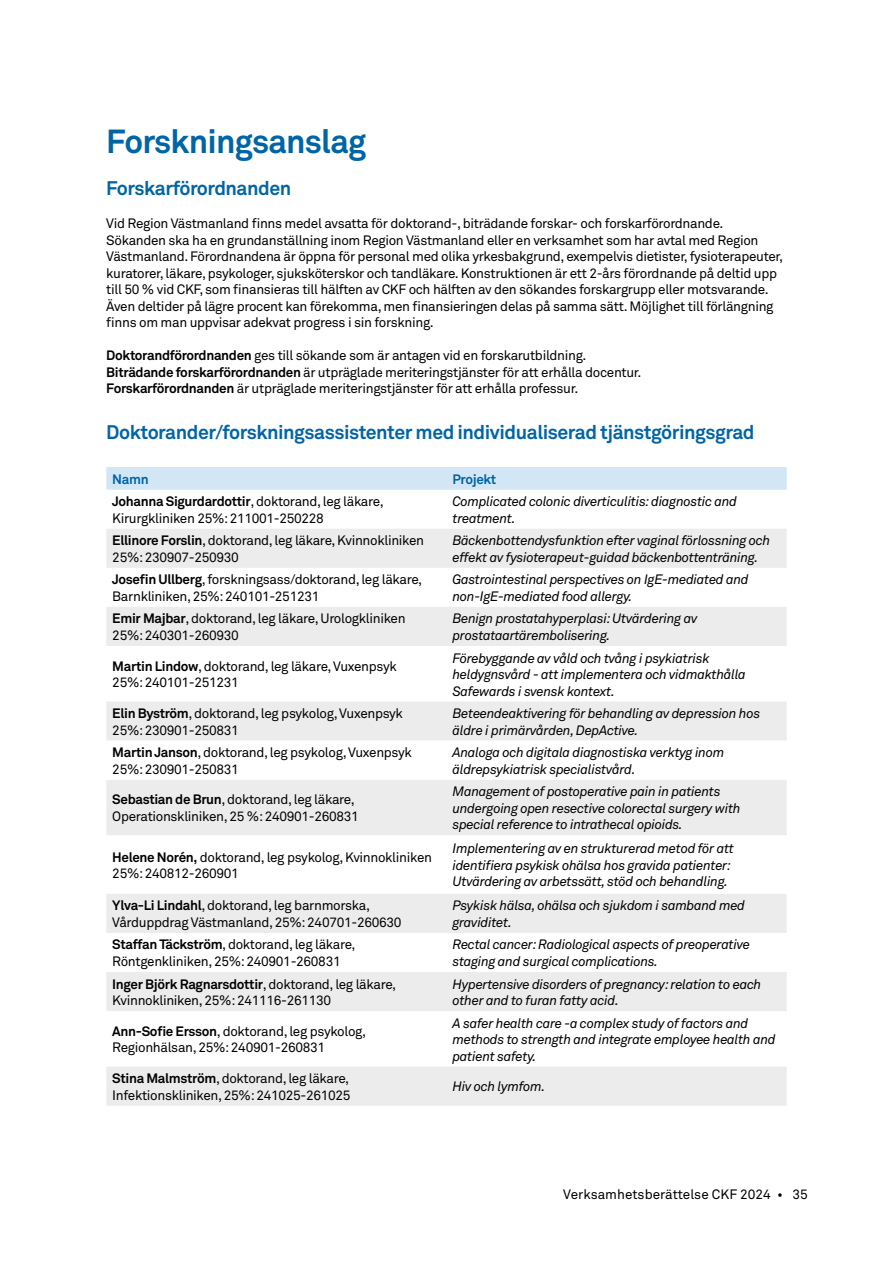
<style>
.page{position:relative;width:893px;height:1263px;background:#fff}
.page>*{position:absolute;margin:0;border:0;box-sizing:border-box;transform-origin:0 0}
.t1{font:700 33px "Akkurat Std";letter-spacing:-.025em;color:#0065a5}
.t2{font:700 19.5px "Akkurat Std";letter-spacing:-.025em;color:#0065a5}
.t3{font:13.5px/16.5px "Akkurat Std";letter-spacing:-.025em;color:#020203}
.t4{font:italic 13.5px/16.5px "Akkurat Std";letter-spacing:-.025em;color:#020203}
.t5{font:13.5px "Akkurat Std";color:#000}
.t6{font:700 13.5px "Akkurat Std";letter-spacing:-.025em;color:#0065a5}
.s1{font-weight:700}
</style>
<div class="page">
<div style="left:106px;top:467px;width:681px;height:23px;background:#d2e6f5"></div>
<svg style="left:106px;top:529px;width:681px;height:306px;fill:#edeced"></svg>
<svg style="left:106px;top:741px;width:681px;height:39px"></svg>
<svg style="left:106px;top:894px;width:681px;height:212px;fill:#edeced"></svg>
<h1 class="t1" style="left:106px;top:121px;width:262px">Forskningsanslag</h1>
<h2 class="t2" style="left:106px;top:177px;width:186px">Forskarförordnanden</h2>
<p class="t3" style="left:106px;top:216px;width:678px">Vid Region Västmanland finns medel avsatta för doktorand-, biträdande forskar- och forskarförordnande.<br>Sökanden ska ha en grundanställning inom Region Västmanland eller en verksamhet som har avtal med Region Västmanland. Förordnandena är öppna för personal med olika yrkesbakgrund, exempelvis dietister, fysioterapeuter, kuratorer, läkare, psykologer, sjuksköterskor och tandläkare. Konstruktionen är ett 2-års förordnande på deltid upp till 50 % vid CKF, som finansieras till hälften av CKF och hälften av den sökandes forskargrupp eller motsvarande.<br>Även deltider på lägre procent kan förekomma, men finansieringen delas på samma sätt. Möjlighet till förlängning finns om man uppvisar adekvat progress i sin forskning.</p>
<p class="t3" style="left:106px;top:348px;width:537px"><span class="s1">Doktorandförordnanden</span> ges till sökande som är antagen vid en forskarutbildning.<br><span class="s1">Biträdande forskarförordnanden</span> är utpräglade meriteringstjänster för att erhålla docentur.<br><span class="s1">Forskarförordnanden</span> är utpräglade meriteringstjänster för att erhålla professur.</p>
<h2 class="t2" style="left:106px;top:420px;width:650px">Doktorander/forskningsassistenter med individualiserad tjänstgöringsgrad</h2>
<p class="t6" style="left:112px;top:471px;width:38px">Namn</p>
<p class="t6" style="left:452px;top:471px;width:45px">Projekt</p>
<p class="t3" style="left:112px;top:493px;width:273px"><span class="s1">Johanna Sigurdardottir</span>, doktorand, leg läkare,<br>Kirurgkliniken 25%: 211001-250228</p>
<p class="t4" style="left:452px;top:493px;width:286px">Complicated colonic diverticulitis: diagnostic and treatment.</p>
<p class="t3" style="left:112px;top:532px;width:313px"><span class="s1">Ellinore Forslin</span>, doktorand, leg läkare, Kvinnokliniken<br>25%: 230907-250930</p>
<p class="t4" style="left:452px;top:532px;width:319px">Bäckenbottendysfunktion efter vaginal förlossning och effekt av fysioterapeut-guidad bäckenbottenträning.</p>
<p class="t3" style="left:112px;top:571px;width:311px"><span class="s1">Josefin Ullberg</span>, forskningsass/doktorand, leg läkare,<br>Barnkliniken, 25%: 240101-251231</p>
<p class="t4" style="left:452px;top:571px;width:298px">Gastrointestinal perspectives on IgE-mediated and non-IgE-mediated food allergy.</p>
<p class="t3" style="left:112px;top:610px;width:295px"><span class="s1">Emir Majbar</span>, doktorand, leg läkare, Urologkliniken<br>25%: 240301-260930</p>
<p class="t4" style="left:452px;top:610px;width:246px">Benign prostatahyperplasi: Utvärdering av prostataartärembolisering.</p>
<p class="t3" style="left:112px;top:658px;width:286px"><span class="s1">Martin Lindow</span>, doktorand, leg läkare, Vuxenpsyk<br>25%: 240101-251231</p>
<p class="t4" style="left:452px;top:650px;width:295px">Förebyggande av våld och tvång i psykiatrisk heldygnsvård - att implementera och vidmakthålla<br>Safewards i svensk kontext.</p>
<p class="t3" style="left:112px;top:705px;width:292px"><span class="s1">Elin Byström</span>, doktorand, leg psykolog, Vuxenpsyk<br>25%: 230901-250831</p>
<p class="t4" style="left:452px;top:705px;width:309px">Beteendeaktivering för behandling av depression hos äldre i primärvården, DepActive.</p>
<p class="t3" style="left:112px;top:744px;width:301px"><span class="s1">Martin Janson</span>, doktorand, leg psykolog, Vuxenpsyk<br>25%: 230901-250831</p>
<p class="t4" style="left:452px;top:744px;width:273px">Analoga och digitala diagnostiska verktyg inom äldrepsykiatrisk specialistvård.</p>
<p class="t3" style="left:112px;top:791px;width:248px"><span class="s1">Sebastian de Brun</span>, doktorand, leg läkare,<br>Operationskliniken, 25 %: 240901-260831</p>
<p class="t4" style="left:452px;top:783px;width:290px">Management of postoperative pain in patients undergoing open resective colorectal surgery with special reference to intrathecal opioids.</p>
<p class="t3" style="left:112px;top:849px;width:321px"><span class="s1">Helene Norén,</span> doktorand, leg psykolog, Kvinnokliniken<br>25%: 240812-260901</p>
<p class="t4" style="left:452px;top:840px;width:283px">Implementering av en strukturerad metod för att identifiera psykisk ohälsa hos gravida patienter:<br>Utvärdering av arbetssätt, stöd och behandling.</p>
<p class="t3" style="left:112px;top:897px;width:291px"><span class="s1">Ylva-Li Lindahl</span>, doktorand, leg barnmorska,<br>Vårduppdrag Västmanland, 25%: 240701-260630</p>
<p class="t4" style="left:452px;top:897px;width:294px">Psykisk hälsa, ohälsa och sjukdom i samband med graviditet.</p>
<p class="t3" style="left:112px;top:936px;width:245px"><span class="s1">Staffan Täckström</span>, doktorand, leg läkare,<br>Röntgenkliniken, 25%: 240901-260831</p>
<p class="t4" style="left:452px;top:936px;width:299px">Rectal cancer: Radiological aspects of preoperative staging and surgical complications.</p>
<p class="t3" style="left:112px;top:976px;width:285px"><span class="s1">Inger Björk Ragnarsdottir</span>, doktorand, leg läkare,<br>Kvinnokliniken, 25%: 241116-261130</p>
<p class="t4" style="left:452px;top:975px;width:310px">Hypertensive disorders of pregnancy: relation to each other and to furan fatty acid.</p>
<p class="t3" style="left:112px;top:1023px;width:255px"><span class="s1">Ann-Sofie Ersson</span>, doktorand, leg psykolog,<br>Regionhälsan, 25%: 240901-260831</p>
<p class="t4" style="left:452px;top:1015px;width:325px">A safer health care -a complex study of factors and methods to strength and integrate employee health and patient safety.</p>
<p class="t3" style="left:112px;top:1070px;width:240px"><span class="s1">Stina Malmström</span>, doktorand, leg läkare,<br>Infektionskliniken, 25%: 241025-261025</p>
<p class="t4" style="left:452px;top:1078px;width:94px">Hiv och lymfom.</p>
<p class="t5" style="left:563px;top:1186px;width:246px">Verksamhetsberättelse CKF 2024 • 35</p>
</div>
